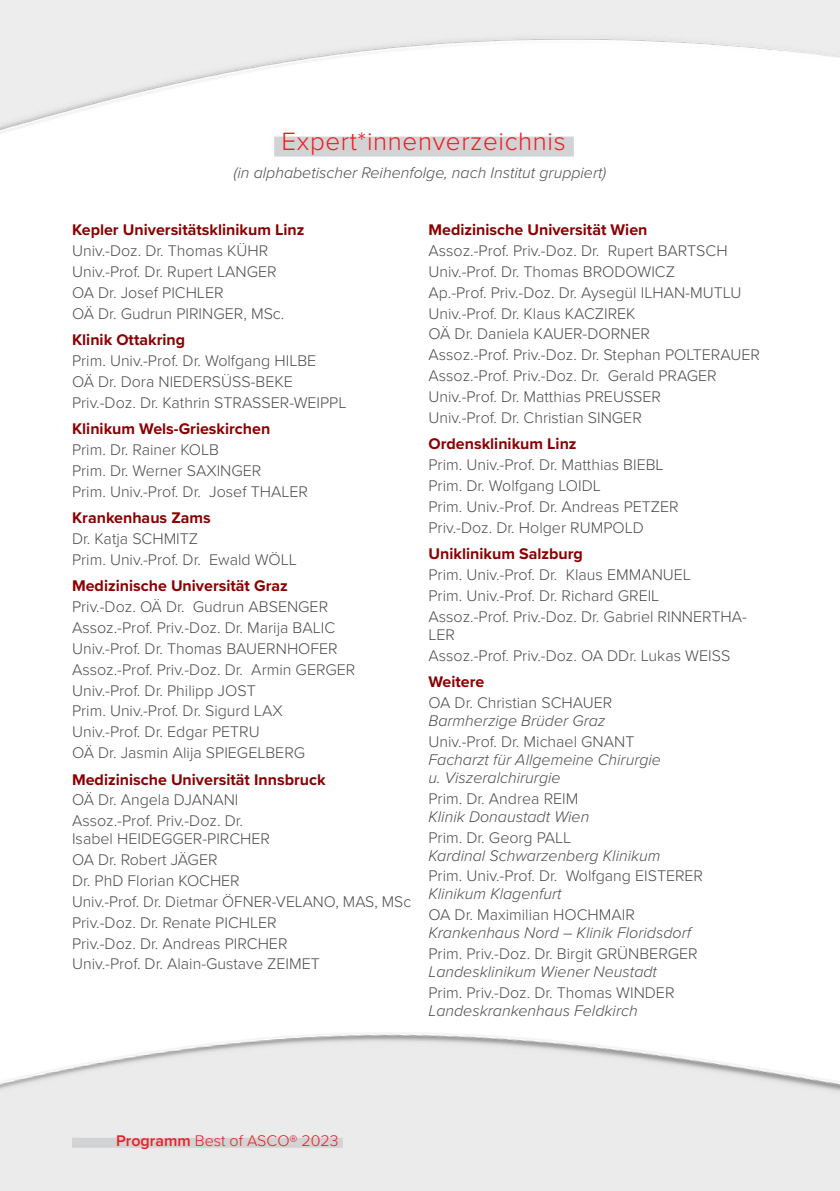
<style>
.page{position:relative;width:840px;height:1191px;background:#fff}
.page>*{position:absolute;margin:0;border:0;box-sizing:border-box;transform-origin:0 0}
.t1{font:300 26px "Proxima Nova";letter-spacing:.025em;color:#ed1c23}
.t2{font:300 16px/20.8px "Proxima Nova";color:#4c4c4e}
.t3{font:italic 300 16px/18px "Proxima Nova";color:#4c4c4e}
.t4{font:700 16px "Proxima Nova";color:#8b0002}
.t5{font:300 16px "Proxima Nova";color:#ed1c23}
.s1{font-weight:600}
</style>
<div class="page">
<img style="left:0;top:0;width:839px;height:157px">
<div style="left:72px;top:1137px;width:270px;height:10px;background:#d1d3d4"></div>
<div style="left:274px;top:137px;width:299px;height:20px;background:#d1d3d4"></div>
<h1 class="t1" style="left:281px;top:121px;width:285px">Expert*innenverzeichnis</h1>
<p class="t3" style="left:234px;top:162px;width:373px">(in alphabetischer Reihenfolge, nach Institut gruppiert)</p>
<p class="t4" style="left:72px;top:218px;width:234px">Kepler Universitätsklinikum Linz</p>
<p class="t2" style="left:72px;top:239px;width:214px">Univ.-Doz. Dr. Thomas KÜHR<br>Univ.-Prof. Dr. Rupert LANGER<br>OA Dr. Josef PICHLER<br>OÄ Dr. Gudrun PIRINGER, MSc.</p>
<p class="t4" style="left:72px;top:328px;width:114px">Klinik Ottakring</p>
<p class="t2" style="left:72px;top:349px;width:276px">Prim. Univ.-Prof. Dr. Wolfgang HILBE<br>OÄ Dr. Dora NIEDERSÜSS-BEKE<br>Priv.-Doz. Dr. Kathrin STRASSER-WEIPPL</p>
<p class="t4" style="left:72px;top:417px;width:200px">Klinikum Wels-Grieskirchen</p>
<p class="t2" style="left:72px;top:438px;width:237px">Prim. Dr. Rainer KOLB<br>Prim. Dr. Werner SAXINGER<br>Prim. Univ.-Prof. Dr. Josef THALER</p>
<p class="t4" style="left:72px;top:506px;width:140px">Krankenhaus Zams</p>
<p class="t2" style="left:72px;top:527px;width:226px">Dr. Katja SCHMITZ<br>Prim. Univ.-Prof. Dr. Ewald WÖLL</p>
<p class="t4" style="left:72px;top:574px;width:217px">Medizinische Universität Graz</p>
<p class="t2" style="left:72px;top:595px;width:285px">Priv.-Doz. OÄ Dr. Gudrun ABSENGER Assoz.-Prof. Priv.-Doz. Dr. Marija BALIC Univ.-Prof. Dr. Thomas BAUERNHOFER Assoz.-Prof. Priv.-Doz. Dr. Armin GERGER Univ.-Prof. Dr. Philipp JOST<br>Prim. Univ.-Prof. Dr. Sigurd LAX<br>Univ.-Prof. Dr. Edgar PETRU<br>OÄ Dr. Jasmin Alija SPIEGELBERG</p>
<p class="t4" style="left:72px;top:767px;width:255px">Medizinische Universität Innsbruck</p>
<p class="t2" style="left:72px;top:789px;width:172px">OÄ Dr. Angela DJANANI<br>Assoz.-Prof. Priv.-Doz. Dr.</p>
<p class="t2" style="left:72px;top:827px;width:340px">Isabel HEIDEGGER-PIRCHER<br>OA Dr. Robert JÄGER<br>Dr. PhD Florian KOCHER<br>Univ.-Prof. Dr. Dietmar ÖFNER-VELANO, MAS, MSc<br>Priv.-Doz. Dr. Renate PICHLER<br>Priv.-Doz. Dr. Andreas PIRCHER<br>Univ.-Prof. Dr. Alain-Gustave ZEIMET</p>
<p class="t4" style="left:428px;top:218px;width:220px">Medizinische Universität Wien</p>
<p class="t2" style="left:428px;top:239px;width:333px">Assoz.-Prof. Priv.-Doz. Dr. Rupert BARTSCH Univ.-Prof. Dr. Thomas BRODOWICZ<br>Ap.-Prof. Priv.-Doz. Dr. Aysegül ILHAN-MUTLU Univ.-Prof. Dr. Klaus KACZIREK<br>OÄ Dr. Daniela KAUER-DORNER<br>Assoz.-Prof. Priv.-Doz. Dr. Stephan POLTERAUER Assoz.-Prof. Priv.-Doz. Dr. Gerald PRAGER Univ.-Prof. Dr. Matthias PREUSSER<br>Univ.-Prof. Dr. Christian SINGER</p>
<p class="t4" style="left:428px;top:432px;width:149px">Ordensklinikum Linz</p>
<p class="t2" style="left:428px;top:453px;width:251px">Prim. Univ.-Prof. Dr. Matthias BIEBL<br>Prim. Dr. Wolfgang LOIDL<br>Prim. Univ.-Prof. Dr. Andreas PETZER<br>Priv.-Doz. Dr. Holger RUMPOLD</p>
<p class="t4" style="left:428px;top:542px;width:156px">Uniklinikum Salzburg</p>
<p class="t2" style="left:428px;top:563px;width:320px">Prim. Univ.-Prof. Dr. Klaus EMMANUEL<br>Prim. Univ.-Prof. Dr. Richard GREIL<br>Assoz.-Prof. Priv.-Doz. Dr. Gabriel RINNERTHA-</p>
<p class="t2" style="left:428px;top:623px;width:303px">LER<br>Assoz.-Prof. Priv.-Doz. OA DDr. Lukas WEISS</p>
<p class="t4" style="left:428px;top:670px;width:57px">Weitere</p>
<p class="t2" style="left:428px;top:691px;width:185px">OA Dr. Christian SCHAUER</p>
<p class="t3" style="left:428px;top:710px;width:178px">Barmherzige Brüder Graz</p>
<p class="t2" style="left:428px;top:730px;width:207px">Univ.-Prof. Dr. Michael GNANT</p>
<p class="t3" style="left:428px;top:749px;width:234px">Facharzt für Allgemeine Chirurgie u. Viszeralchirurgie</p>
<p class="t2" style="left:428px;top:787px;width:151px">Prim. Dr. Andrea REIM</p>
<p class="t3" style="left:428px;top:806px;width:162px">Klinik Donaustadt Wien</p>
<p class="t2" style="left:428px;top:826px;width:144px">Prim. Dr. Georg PALL</p>
<p class="t3" style="left:428px;top:845px;width:233px">Kardinal Schwarzenberg Klinikum</p>
<p class="t2" style="left:428px;top:864px;width:276px">Prim. Univ.-Prof. Dr. Wolfgang EISTERER</p>
<p class="t3" style="left:428px;top:884px;width:134px">Klinikum Klagenfurt</p>
<p class="t2" style="left:428px;top:903px;width:208px">OA Dr. Maximilian HOCHMAIR</p>
<p class="t3" style="left:428px;top:923px;width:264px">Krankenhaus Nord – Klinik Floridsdorf</p>
<p class="t2" style="left:428px;top:942px;width:270px">Prim. Priv.-Doz. Dr. Birgit GRÜNBERGER</p>
<p class="t3" style="left:428px;top:961px;width:230px">Landesklinikum Wiener Neustadt</p>
<p class="t2" style="left:428px;top:981px;width:247px">Prim. Priv.-Doz. Dr. Thomas WINDER</p>
<p class="t3" style="left:428px;top:1000px;width:210px">Landeskrankenhaus Feldkirch</p>
<p class="t5" style="left:116px;top:1128px;width:224px"><span class="s1">Programm</span> Best of ASCO® 2023</p>
</div>
